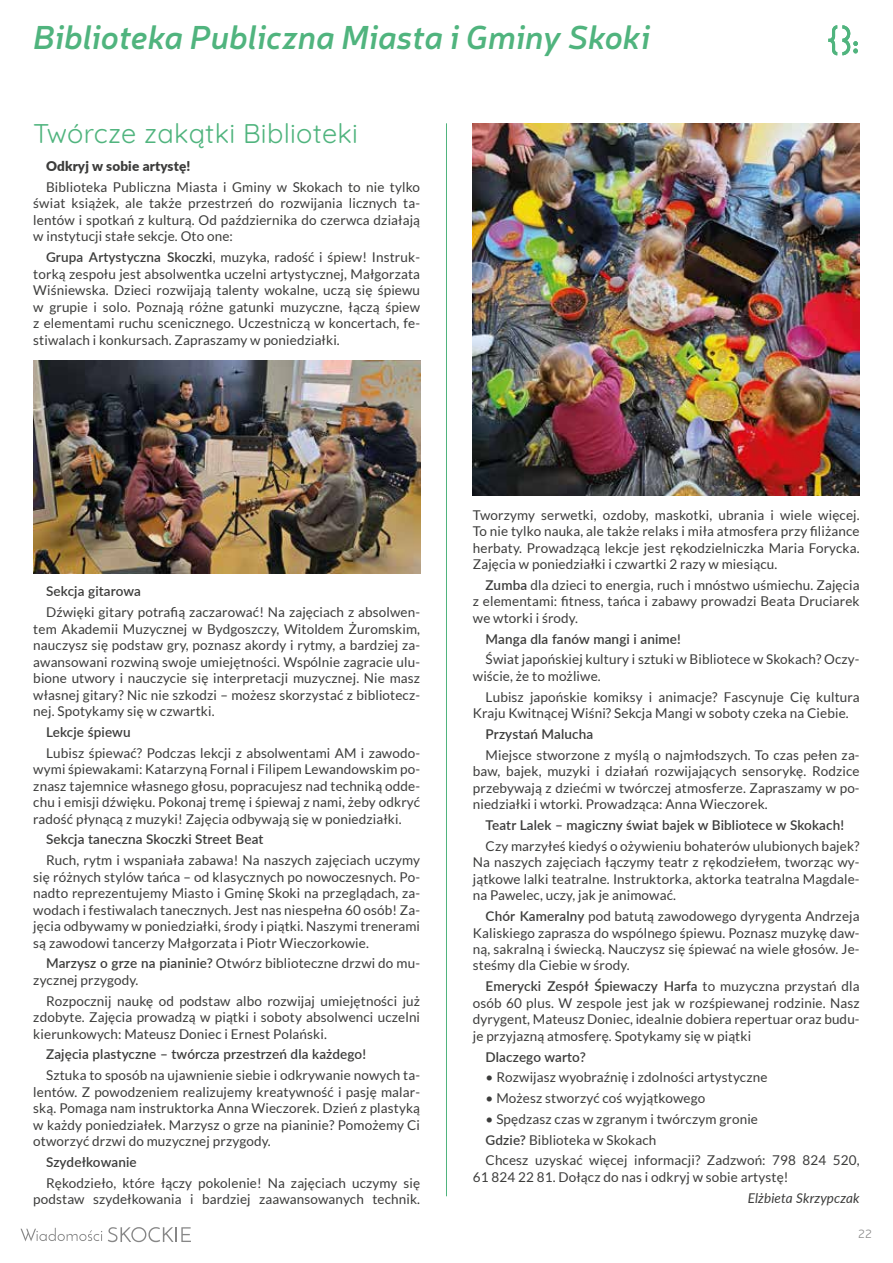
<style>
.page{position:relative;width:893px;height:1263px;background:#fff}
.page>*{position:absolute;margin:0;border:0;box-sizing:border-box;transform-origin:0 0}
.t1{font:italic 600 33px "Neris";color:#50b47e}
.t2{font:27px "Quicksand";letter-spacing:.01em;color:#50b47e}
.t3{font:13.5px/16.5px "Lato";letter-spacing:.01em;color:#3c3c3b;text-align:justify}
.t4{font:600 13.5px "Lato";letter-spacing:.01em;color:#3c3c3b}
.t5{font:900 13.5px "Lato";letter-spacing:.01em;color:#3c3c3b}
.t6{font:italic 13.5px "Lato";letter-spacing:.01em;color:#3c3c3b}
.t7{font:300 12px "Neris";color:#878787}
.s1{font-weight:600}
</style>
<div class="page">
<svg style="left:21px;top:1228px;width:81px;height:13px"></svg>
<svg style="left:108px;top:1227px;width:83px;height:15px"></svg>
<hr style="left:446px;top:123px;width:1px;height:1073px;background:#50b47e">
<svg style="left:828px;top:25px;width:30px;height:30px"></svg>
<img style="left:33px;top:360px;width:387px;height:213px">
<img style="left:472px;top:123px;width:387px;height:372px">
<h1 class="t1" style="left:33px;top:14px;width:618px">Biblioteka Publiczna Miasta i Gminy Skoki</h1>
<h2 class="t2" style="left:33px;top:112px;width:326px">Twórcze zakątki Biblioteki</h2>
<p class="t5" style="left:46px;top:156px;width:146px">Odkryj w sobie artystę!</p>
<p class="t3" style="left:33px;top:179px;width:388px;text-indent:13px">Biblioteka Publiczna Miasta i Gminy w Skokach to nie tylko świat książek, ale także przestrzeń do rozwijania licznych ta&shy;lentów i spotkań z kulturą. Od października do czerwca działają w instytucji stałe sekcje. Oto one:</p>
<p class="t3" style="left:33px;top:249px;width:388px;text-indent:13px"><span class="s1">Grupa Artystyczna Skoczki</span>, muzyka, radość i śpiew! Instruk&shy;torką zespołu jest absolwentka uczelni artystycznej, Małgorzata Wiśniewska. Dzieci rozwijają talenty wokalne, uczą się śpiewu w grupie i solo. Poznają różne gatunki muzyczne, łączą śpiew z elementami ruchu scenicznego. Uczestniczą w koncertach, fe&shy;stiwalach i konkursach. Zapraszamy w poniedziałki.</p>
<p class="t4" style="left:46px;top:582px;width:96px">Sekcja gitarowa</p>
<p class="t3" style="left:33px;top:604px;width:388px;text-indent:13px">Dźwięki gitary potrafią zaczarować! Na zajęciach z absolwen&shy;tem Akademii Muzycznej w Bydgoszczy, Witoldem Żuromskim, nauczysz się podstaw gry, poznasz akordy i rytmy, a bardziej za&shy;awansowani rozwiną swoje umiejętności. Wspólnie zagracie ulu&shy;bione utwory i nauczycie się interpretacji muzycznej. Nie masz własnej gitary? Nic nie szkodzi – możesz skorzystać z bibliotecz&shy;nej. Spotykamy się w czwartki.</p>
<p class="t4" style="left:46px;top:722px;width:86px">Lekcje śpiewu</p>
<p class="t3" style="left:33px;top:744px;width:388px;text-indent:13px">Lubisz śpiewać? Podczas lekcji z absolwentami AM i zawodo&shy;wymi śpiewakami: Katarzyną Fornal i Filipem Lewandowskim po&shy;znasz tajemnice własnego głosu, popracujesz nad techniką odde&shy;chu i emisji dźwięku. Pokonaj tremę i śpiewaj z nami, żeby odkryć radość płynącą z muzyki! Zajęcia odbywają się w poniedziałki.</p>
<p class="t4" style="left:46px;top:830px;width:219px">Sekcja taneczna Skoczki Street Beat</p>
<p class="t3" style="left:33px;top:852px;width:388px;text-indent:13px">Ruch, rytm i wspaniała zabawa! Na naszych zajęciach uczymy się różnych stylów tańca – od klasycznych po nowoczesnych. Po&shy;nadto reprezentujemy Miasto i Gminę Skoki na przeglądach, za&shy;wodach i festiwalach tanecznych. Jest nas niespełna 60 osób! Za&shy;jęcia odbywamy w poniedziałki, środy i piątki. Naszymi trenerami są zawodowi tancerzy Małgorzata i Piotr Wieczorkowie.</p>
<p class="t3" style="left:33px;top:955px;width:388px;text-indent:13px"><span class="s1">Marzysz o grze na pianinie?</span> Otwórz biblioteczne drzwi do mu&shy;zycznej przygody.</p>
<p class="t3" style="left:33px;top:992px;width:388px;text-indent:13px">Rozpocznij naukę od podstaw albo rozwijaj umiejętności już zdobyte. Zajęcia prowadzą w piątki i soboty absolwenci uczelni kierunkowych: Mateusz Doniec i Ernest Polański.</p>
<p class="t4" style="left:46px;top:1045px;width:322px">Zajęcia plastyczne – twórcza przestrzeń dla każdego!</p>
<p class="t3" style="left:33px;top:1067px;width:388px;text-indent:13px">Sztuka to sposób na ujawnienie siebie i odkrywanie nowych ta&shy;lentów. Z powodzeniem realizujemy kreatywność i pasję malar&shy;ską. Pomaga nam instruktorka Anna Wieczorek. Dzień z plastyką w każdy poniedziałek. Marzysz o grze na pianinie? Pomożemy Ci otworzyć drzwi do muzycznej przygody.</p>
<p class="t4" style="left:46px;top:1152px;width:92px">Szydełkowanie</p>
<p class="t3" style="left:33px;top:1174px;width:388px;text-align:right">Rękodzieło, które łączy pokolenie! Na zajęciach uczymy się podstaw szydełkowania i bardziej zaawansowanych technik.</p>
<p class="t3" style="left:473px;top:506px;width:388px">Tworzymy serwetki, ozdoby, maskotki, ubrania i wiele więcej.<br>To nie tylko nauka, ale także relaks i miła atmosfera przy filiżance herbaty. Prowadzącą lekcje jest rękodzielniczka Maria Forycka.<br>Zajęcia w poniedziałki i czwartki 2 razy w miesiącu.</p>
<p class="t3" style="left:473px;top:577px;width:388px;text-indent:13px"><span class="s1">Zumba</span> dla dzieci to energia, ruch i mnóstwo uśmiechu. Zajęcia z elementami: fitness, tańca i zabawy prowadzi Beata Druciarek we wtorki i środy.</p>
<p class="t4" style="left:486px;top:629px;width:197px">Manga dla fanów mangi i anime!</p>
<p class="t3" style="left:473px;top:651px;width:388px;text-indent:13px">Świat japońskiej kultury i sztuki w Bibliotece w Skokach? Oczy&shy;wiście, że to możliwe.</p>
<p class="t3" style="left:473px;top:688px;width:388px;text-indent:13px">Lubisz japońskie komiksy i animacje? Fascynuje Cię kultura<br>Kraju Kwitnącej Wiśni? Sekcja Mangi w soboty czeka na Ciebie.</p>
<p class="t4" style="left:486px;top:724px;width:109px">Przystań Malucha</p>
<p class="t3" style="left:473px;top:746px;width:388px;text-indent:13px">Miejsce stworzone z myślą o najmłodszych. To czas pełen za&shy;baw, bajek, muzyki i działań rozwijających sensorykę. Rodzice przebywają z dziećmi w twórczej atmosferze. Zapraszamy w po&shy;niedziałki i wtorki. Prowadząca: Anna Wieczorek.</p>
<p class="t4" style="left:486px;top:815px;width:360px">Teatr Lalek – magiczny świat bajek w Bibliotece w Skokach!</p>
<p class="t3" style="left:473px;top:837px;width:388px;text-indent:13px">Czy marzyłeś kiedyś o ożywieniu bohaterów ulubionych bajek?<br>Na naszych zajęciach łączymy teatr z rękodziełem, tworząc wy&shy;jątkowe lalki teatralne. Instruktorka, aktorka teatralna Magdale&shy;na Pawelec, uczy, jak je animować.</p>
<p class="t3" style="left:473px;top:908px;width:388px;text-indent:13px"><span class="s1">Chór Kameralny</span> pod batutą zawodowego dyrygenta Andrzeja Kaliskiego zaprasza do wspólnego śpiewu. Poznasz muzykę daw&shy;ną, sakralną i świecką. Nauczysz się śpiewać na wiele głosów. Je&shy;steśmy dla Ciebie w środy.</p>
<p class="t3" style="left:473px;top:978px;width:388px;text-indent:13px"><span class="s1">Emerycki Zespół Śpiewaczy Harfa</span> to muzyczna przystań dla osób 60 plus. W zespole jest jak w rozśpiewanej rodzinie. Nasz dyrygent, Mateusz Doniec, idealnie dobiera repertuar oraz budu&shy;je przyjazną atmosferę. Spotykamy się w piątki</p>
<p class="t4" style="left:486px;top:1047px;width:102px">Dlaczego warto?</p>
<p class="t3" style="left:486px;top:1069px;width:283px">• Rozwijasz wyobraźnię i zdolności artystyczne</p>
<p class="t3" style="left:486px;top:1090px;width:221px">• Możesz stworzyć coś wyjątkowego</p>
<p class="t3" style="left:486px;top:1108px;width:376px;line-height:20.7px;text-align:left">• Spędzasz czas w zgranym i twórczym gronie<br><span class="s1">Gdzie?</span> Biblioteka w Skokach<br>Chcesz uzyskać więcej informacji? Zadzwoń: 798 824 520,</p>
<p class="t3" style="left:473px;top:1168px;width:317px">61 824 22 81. Dołącz do nas i odkryj w sobie artystę!</p>
<p class="t6" style="left:748px;top:1188px;width:113px">Elżbieta Skrzypczak</p>
<p class="t7" style="left:858px;top:1226px;width:15px">22</p>
</div>
